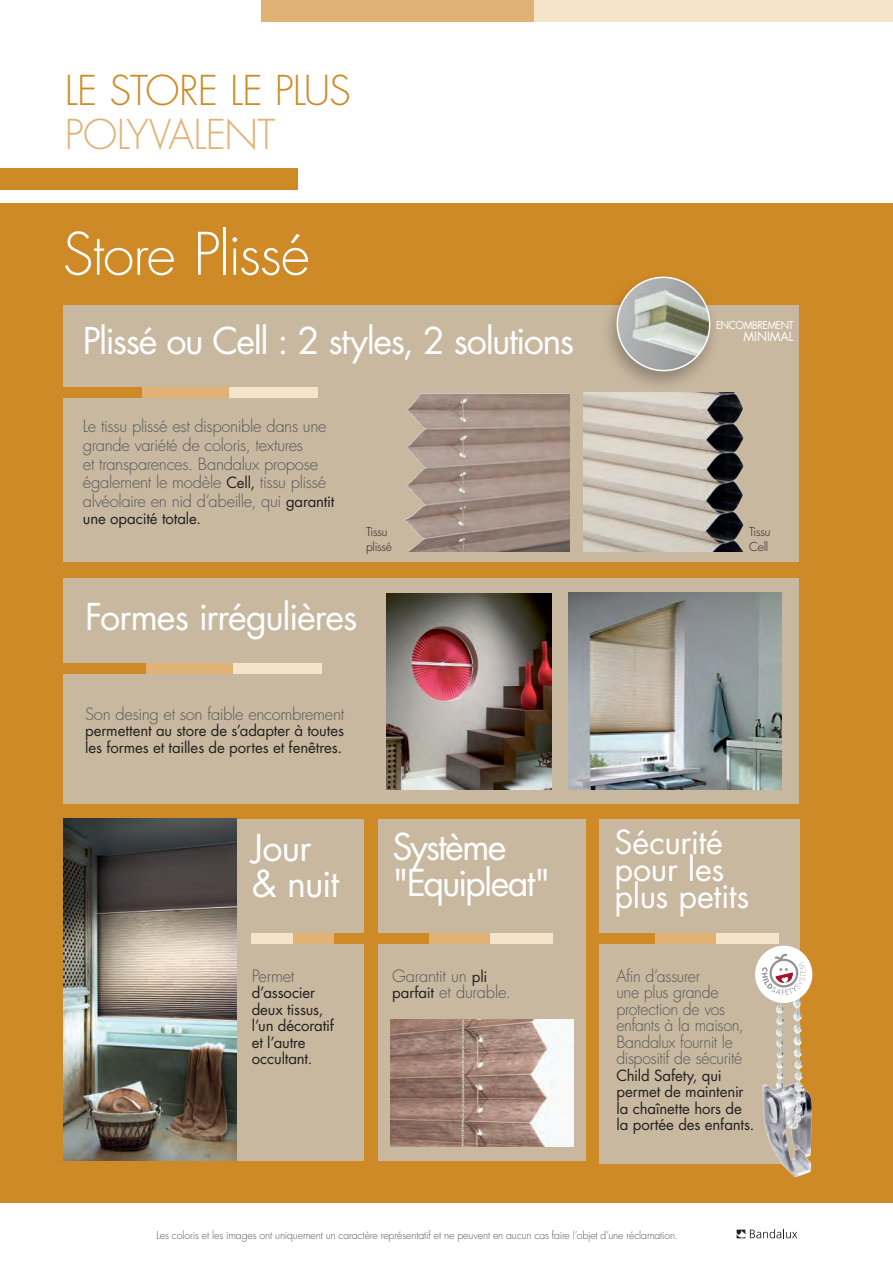
<style>
.page{position:relative;width:893px;height:1263px;background:#fff}
.page>*{position:absolute;margin:0;border:0;box-sizing:border-box;transform-origin:0 0}
.t1{font:300 57px "Futura";letter-spacing:-.02em;color:#fff}
.t2{font:300 40.05px "Futura";letter-spacing:-.025em;color:#ce8a26}
.t3{font:300 40.05px "Futura";letter-spacing:-.015em;color:#e1b275}
.t4{font:36px/36px "Futura";letter-spacing:-.04em;color:#fff}
.t5{font:32.4px/27px "Futura";color:#fff}
.t6{font:300 16.5px/18.8px "Futura";letter-spacing:-.02em;color:#57585a}
.t7{font:300 16.5px/16.5px "Futura";letter-spacing:-.02em;color:#57585a;scale:.96 1}
.t8{font:15px/16.5px "Futura";letter-spacing:-.005em;color:#231f20}
.t9{font:12.6px "Futura";color:#fff;scale:.95 1}
.t10{font:300 12px/15px "Futura";letter-spacing:-.02em;color:#231f20}
.t11{font:10.65px "Futura";letter-spacing:-.05em;color:#fff;scale:.95 1}
.t12{font:300 10.5px "Futura";letter-spacing:-.015em;color:#57585a}
.s1{font-weight:400;font-size:15px;color:#231f20}
</style>
<div class="page">
<svg style="left:737px;top:1229px;width:60px;height:9px"></svg>
<div style="left:0;top:203px;width:893px;height:999px;background:#ce8a26"></div>
<div style="left:503px;top:0;width:390px;height:21px;background:#f5e3ca"></div>
<div style="left:261px;top:0;width:272px;height:21px;background:#e1b275"></div>
<div style="left:64px;top:819px;width:300px;height:342px;background:#c8b8a0"></div>
<div style="left:378px;top:819px;width:208px;height:342px;background:#c8b8a0"></div>
<div style="left:252px;top:934px;width:42px;height:10px;background:#f5e3ca"></div>
<div style="left:332px;top:934px;width:41px;height:10px;background:#ce8a26"></div>
<div style="left:293px;top:934px;width:41px;height:10px;background:#e1b275"></div>
<div style="left:489px;top:934px;width:63px;height:10px;background:#f5e3ca"></div>
<div style="left:371px;top:934px;width:61px;height:10px;background:#ce8a26"></div>
<div style="left:430px;top:934px;width:60px;height:10px;background:#e1b275"></div>
<div style="left:600px;top:819px;width:200px;height:344px;background:#c8b8a0"></div>
<img style="left:737px;top:992px;width:75px;height:186px">
<div style="left:755px;top:946px;width:57px;height:57px;background:#fff;border-radius:50%"></div>
<svg style="left:762px;top:952px;width:44px;height:43px"></svg>
<div style="left:64px;top:578px;width:735px;height:226px;background:#c8b8a0"></div>
<div style="left:231px;top:663px;width:91px;height:10px;background:#f5e3ca"></div>
<div style="left:63px;top:663px;width:87px;height:10px;background:#ce8a26"></div>
<div style="left:146px;top:663px;width:87px;height:10px;background:#e1b275"></div>
<img style="left:387px;top:593px;width:164px;height:197px">
<div style="left:64px;top:305px;width:735px;height:257px;background:#c8b8a0"></div>
<div style="left:227px;top:387px;width:91px;height:11px;background:#f5e3ca"></div>
<div style="left:58px;top:387px;width:88px;height:11px;background:#ce8a26"></div>
<div style="left:142px;top:387px;width:87px;height:11px;background:#e1b275"></div>
<img style="left:584px;top:392px;width:160px;height:159px">
<img style="left:404px;top:393px;width:166px;height:158px">
<div style="left:600px;top:271px;width:122px;height:122px;background:#231f20;opacity:.35"></div>
<svg style="left:612px;top:272px;width:103px;height:104px"></svg>
<img style="left:64px;top:819px;width:173px;height:342px">
<img style="left:391px;top:1020px;width:183px;height:126px">
<div style="left:0;top:168px;width:297px;height:21px;background:#ce8a26"></div>
<img style="left:568px;top:593px;width:214px;height:196px">
<div style="left:715px;top:934px;width:63px;height:10px;background:#f5e3ca"></div>
<div style="left:597px;top:934px;width:61px;height:10px;background:#ce8a26"></div>
<div style="left:656px;top:934px;width:60px;height:10px;background:#e1b275"></div>
<h2 class="t2" style="left:65px;top:65px;width:288px">LE STORE LE PLUS</h2>
<h2 class="t3" style="left:65px;top:109px;width:212px">POLYVALENT</h2>
<h1 class="t1" style="left:63px;top:217px;width:249px">Store Plissé</h1>
<h3 class="t4" style="left:83px;top:322px;width:493px">Plissé ou Cell : 2 styles, 2 solutions</h3>
<p class="t11" style="left:716px;top:317px;width:30px">encomb</p>
<p class="t11" style="left:757px;top:317px;width:39px">rement</p>
<p class="t9" style="left:744px;top:328px;width:54px">min imal</p>
<p class="t6" style="left:83px;top:417px;width:253px">Le tissu plissé est disponible dans une grande variété de coloris, textures<br>et transparences. Bandalux propose également le modèle <span class="s1">Cell,</span> tissu plissé alvéolaire en nid d’abeille, qui <span class="s1">garantit</span></p>
<p class="t8" style="left:83px;top:510px;width:120px">une opacité totale.</p>
<p class="t10" style="left:366px;top:524px;width:28px">Tissu plissé</p>
<p class="t10" style="left:749px;top:524px;width:23px">Tissu<br>Cell</p>
<h3 class="t4" style="left:85px;top:598px;width:274px">Formes irrégulières</h3>
<p class="t6" style="left:85px;top:704px;width:261px">Son desing et son faible encombrement</p>
<p class="t8" style="left:85px;top:722px;width:260px">permettent au store de s’adapter à toutes les formes et tailles de portes et fenêtres.</p>
<h3 class="t4" style="left:252px;top:829px;width:89px">Jour &amp; nuit</h3>
<p class="t6" style="left:252px;top:966px;width:44px">Permet</p>
<p class="t8" style="left:252px;top:984px;width:84px">d’associer deux tissus, l’un décoratif et l’autre occultant.</p>
<h3 class="t4" style="left:392px;top:828px;width:159px">Système "Equipleat"</h3>
<p class="t6" style="left:392px;top:968px;width:120px;line-height:16.5px">Garantit un <span class="s1">pli parfait</span> et durable.</p>
<h3 class="t5" style="left:614px;top:829px;width:136px">Sécurité pour les plus petits</h3>
<p class="t7" style="left:616px;top:968px;width:134px">Afin d’assurer<br>une plus grande protection de vos enfants à la maison,<br>Bandalux fournit le dispositif de sécurité</p>
<p class="t8" style="left:616px;top:1067px;width:139px">Child Safety, qui permet de maintenir la chaînette hors de la portée des enfants.</p>
<p class="t12" style="left:157px;top:1229px;width:523px">Les coloris et les images ont uniquement un caractère représentatif et ne peuvent en aucun cas faire l’objet d’une réclamation.</p>
</div>
